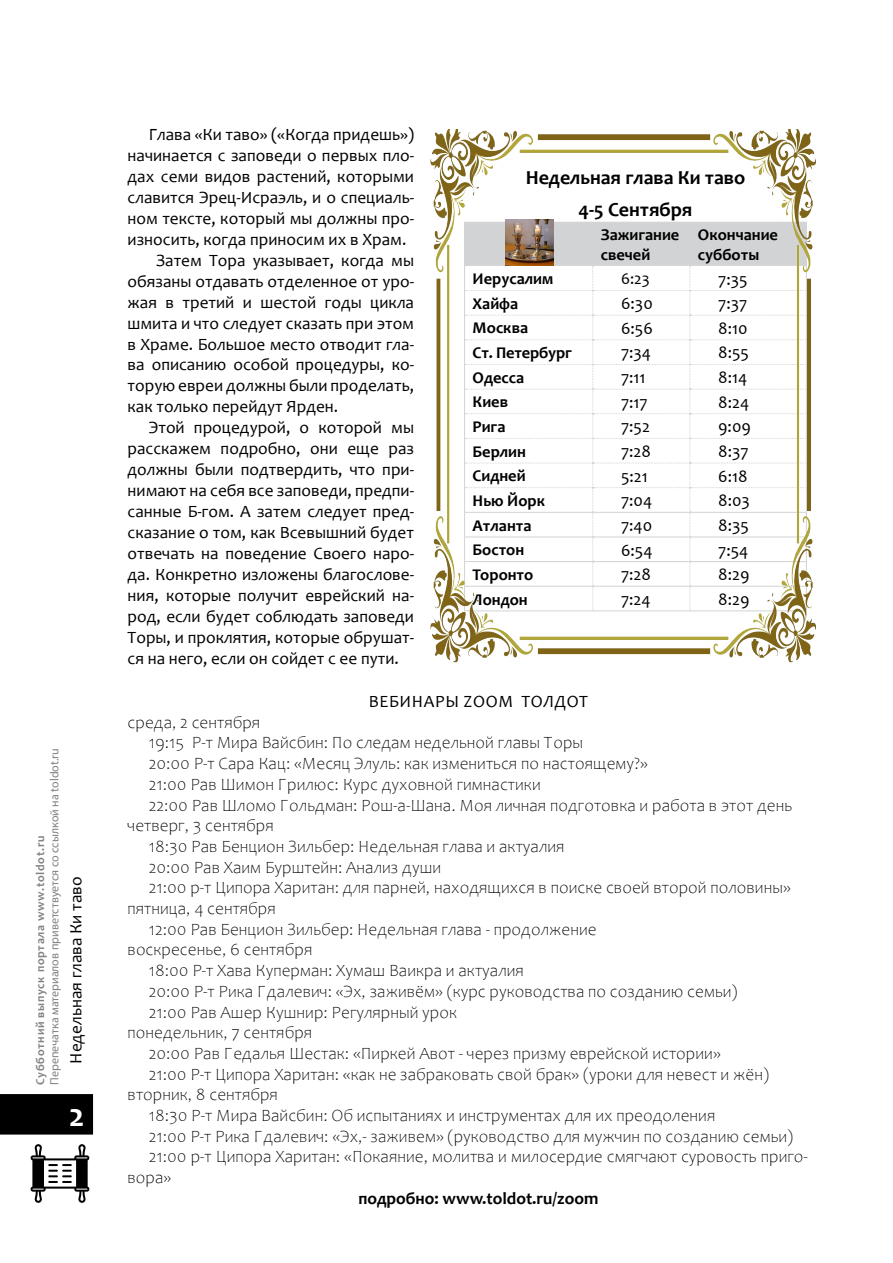
<style>
.page{position:relative;width:893px;height:1263px;background:#fff}
.page>*{position:absolute;margin:0;border:0;box-sizing:border-box;transform-origin:0 0}
.t1{font:700 33px "Candara";color:#fff}
.t2{font:700 19.95px/32.1px "Candara";color:#000;text-align:center}
.t3{font:300 17.25px "Candara";color:#000}
.t4{font:17.25px "Candara";color:#000}
.t5{font:700 17.25px "Candara";color:#000}
.t6{font:17.25px "Candara";letter-spacing:.04em;color:#000}
.t7{font:700 16.35px/19.6px "Candara";color:#000}
.t8{font:16.35px "Candara";color:#000}
.t9{font:12px "Myriad Pro";color:#808285}
.t10{font:700 12px "Candara";letter-spacing:.06em;color:#808285}
</style>
<div class="page">
<div style="left:0;top:1094px;width:93px;height:40px;background:#000"></div>
<svg style="left:31px;top:1144px;width:58px;height:59px"></svg>
<img style="left:430px;top:130px;width:386px;height:532px">
<p class="t9" style="left:47px;top:1085px;width:338px;rotate:-90deg">Перепечатка материалов приветствуется со ссылкой на toldot.ru</p>
<p class="t10" style="left:33px;top:1085px;width:251px;rotate:-90deg">Субботний выпуск портала www.toldot.ru</p>
<p class="t4" style="left:65px;top:1064px;width:189px;rotate:-90deg">Недельная глава Ки таво</p>
<h1 class="t1" style="left:69px;top:1095px;width:17px">2</h1>
<p class="t4" style="left:149px;top:124px;width:267px">Глава «Ки таво» («Когда придешь»)</p>
<p class="t4" style="left:128px;top:145px;width:288px">начинается с заповеди о первых пло-</p>
<p class="t4" style="left:128px;top:166px;width:288px">дах семи видов растений, которыми</p>
<p class="t4" style="left:128px;top:186px;width:288px">славится Эрец-Исраэль, и о специаль-</p>
<p class="t4" style="left:128px;top:207px;width:288px">ном тексте, который мы должны про-</p>
<p class="t4" style="left:128px;top:228px;width:280px">износить, когда приносим их в Храм.</p>
<p class="t4" style="left:156px;top:249px;width:260px">Затем Тора указывает, когда мы</p>
<p class="t4" style="left:128px;top:270px;width:288px">обязаны отдавать отделенное от уро-</p>
<p class="t4" style="left:128px;top:291px;width:288px">жая в третий и шестой годы цикла</p>
<p class="t4" style="left:128px;top:312px;width:288px">шмита и что следует сказать при этом</p>
<p class="t4" style="left:128px;top:333px;width:288px">в Храме. Большое место отводит гла-</p>
<p class="t4" style="left:128px;top:354px;width:288px">ва описанию особой процедуры, ко-</p>
<p class="t4" style="left:128px;top:375px;width:288px">торую евреи должны были проделать,</p>
<p class="t4" style="left:128px;top:396px;width:212px">как только перейдут Ярден.</p>
<p class="t4" style="left:149px;top:417px;width:267px">Этой процедурой, о которой мы</p>
<p class="t4" style="left:128px;top:438px;width:288px">расскажем подробно, они еще раз</p>
<p class="t4" style="left:128px;top:459px;width:288px">должны были подтвердить, что при-</p>
<p class="t4" style="left:128px;top:480px;width:288px">нимают на себя все заповеди, предпи-</p>
<p class="t4" style="left:128px;top:501px;width:288px">санные Б-гом. А затем следует пред-</p>
<p class="t4" style="left:128px;top:522px;width:288px">сказание о том, как Всевышний будет</p>
<p class="t4" style="left:128px;top:542px;width:288px">отвечать на поведение Своего наро-</p>
<p class="t4" style="left:128px;top:563px;width:288px">да. Конкретно изложены благослове-</p>
<p class="t4" style="left:128px;top:584px;width:288px">ния, которые получит еврейский на-</p>
<p class="t4" style="left:128px;top:605px;width:288px">род, если будет соблюдать заповеди</p>
<p class="t4" style="left:128px;top:626px;width:288px">Торы, и проклятия, которые обрушат-</p>
<p class="t4" style="left:128px;top:647px;width:273px">ся на него, если он сойдет с ее пути.</p>
<p class="t6" style="left:369px;top:690px;width:221px">ВЕБИНАРЫ ZOOM ТОЛДОТ</p>
<p class="t3" style="left:128px;top:713px;width:134px">среда, 2 сентября</p>
<p class="t3" style="left:149px;top:733px;width:436px">19:15 Р-т Мира Вайсбин: По следам недельной главы Торы</p>
<p class="t3" style="left:149px;top:754px;width:501px">20:00 Р-т Сара Кац: «Месяц Элуль: как измениться по настоящему?»</p>
<p class="t3" style="left:149px;top:775px;width:393px">21:00 Рав Шимон Грилюс: Курс духовной гимнастики</p>
<p class="t3" style="left:149px;top:795px;width:645px">22:00 Рав Шломо Гольдман: Рош-а-Шана. Моя личная подготовка и работа в этот день</p>
<p class="t3" style="left:128px;top:816px;width:148px">четверг, 3 сентября</p>
<p class="t3" style="left:149px;top:837px;width:417px">18:30 Рав Бенцион Зильбер: Недельная глава и актуалия</p>
<p class="t3" style="left:149px;top:857px;width:294px">20:00 Рав Хаим Бурштейн: Анализ души</p>
<p class="t3" style="left:149px;top:878px;width:643px">21:00 р-т Ципора Харитан: для парней, находящихся в поиске своей второй половины»</p>
<p class="t3" style="left:128px;top:899px;width:150px">пятница, 4 сентября</p>
<p class="t3" style="left:149px;top:920px;width:449px">12:00 Рав Бенцион Зильбер: Недельная глава - продолжение</p>
<p class="t3" style="left:128px;top:940px;width:186px">воскресенье, 6 сентября</p>
<p class="t3" style="left:149px;top:961px;width:377px">18:00 Р-т Хава Куперман: Хумаш Ваикра и актуалия</p>
<p class="t3" style="left:149px;top:982px;width:590px">20:00 Р-т Рика Гдалевич: «Эх, заживём» (курс руководства по созданию семьи)</p>
<p class="t3" style="left:149px;top:1002px;width:310px">21:00 Рав Ашер Кушнир: Регулярный урок</p>
<p class="t3" style="left:128px;top:1023px;width:186px">понедельник, 7 сентября</p>
<p class="t3" style="left:149px;top:1044px;width:574px">20:00 Рав Гедалья Шестак: «Пиркей Авот - через призму еврейской истории»</p>
<p class="t3" style="left:149px;top:1064px;width:622px">21:00 Р-т Ципора Харитан: «как не забраковать свой брак» (уроки для невест и жён)</p>
<p class="t3" style="left:128px;top:1085px;width:152px">вторник, 8 сентября</p>
<p class="t3" style="left:149px;top:1106px;width:568px">18:30 Р-т Мира Вайсбин: Об испытаниях и инструментах для их преодоления</p>
<p class="t3" style="left:149px;top:1127px;width:646px">21:00 Р-т Рика Гдалевич: «Эх,- заживем» (руководство для мужчин по созданию семьи)</p>
<p class="t3" style="left:149px;top:1147px;width:661px">21:00 р-т Ципора Харитан: «Покаяние, молитва и милосердие смягчают суровость приго-</p>
<p class="t3" style="left:128px;top:1168px;width:45px">вора»</p>
<p class="t5" style="left:358px;top:1187px;width:241px">подробно: www.toldot.ru/zoom</p>
<p class="t2" style="left:526px;top:161px;width:221px">Недельная глава Ки таво<br>4-5 Сентября</p>
<p class="t7" style="left:601px;top:225px;width:80px">Зажигание свечей</p>
<p class="t7" style="left:698px;top:225px;width:81px">Окончание субботы</p>
<p class="t7" style="left:473px;top:269px;width:82px">Иерусалим</p>
<p class="t8" style="left:621px;top:269px;width:30px">6:23</p>
<p class="t4" style="left:718px;top:268px;width:31px">7:35</p>
<p class="t7" style="left:473px;top:293px;width:47px">Хайфа</p>
<p class="t4" style="left:621px;top:293px;width:33px">6:30</p>
<p class="t4" style="left:718px;top:293px;width:31px">7:37</p>
<p class="t7" style="left:473px;top:318px;width:57px">Москва</p>
<p class="t4" style="left:621px;top:317px;width:33px">6:56</p>
<p class="t4" style="left:718px;top:317px;width:31px">8:10</p>
<p class="t7" style="left:473px;top:343px;width:101px">Ст. Петербург</p>
<p class="t4" style="left:621px;top:342px;width:32px">7:34</p>
<p class="t4" style="left:718px;top:342px;width:32px">8:55</p>
<p class="t7" style="left:473px;top:367px;width:53px">Одесса</p>
<p class="t4" style="left:621px;top:367px;width:26px">7:11</p>
<p class="t4" style="left:718px;top:367px;width:31px">8:14</p>
<p class="t7" style="left:473px;top:392px;width:37px">Киев</p>
<p class="t4" style="left:621px;top:391px;width:28px">7:17</p>
<p class="t4" style="left:718px;top:391px;width:32px">8:24</p>
<p class="t7" style="left:473px;top:417px;width:34px">Рига</p>
<p class="t4" style="left:621px;top:416px;width:30px">7:52</p>
<p class="t4" style="left:718px;top:416px;width:34px">9:09</p>
<p class="t7" style="left:473px;top:441px;width:55px">Берлин</p>
<p class="t4" style="left:621px;top:440px;width:31px">7:28</p>
<p class="t4" style="left:718px;top:440px;width:32px">8:37</p>
<p class="t7" style="left:473px;top:466px;width:54px">Сидней</p>
<p class="t4" style="left:621px;top:465px;width:28px">5:21</p>
<p class="t4" style="left:718px;top:465px;width:31px">6:18</p>
<p class="t7" style="left:473px;top:491px;width:74px">Нью Йорк</p>
<p class="t4" style="left:621px;top:490px;width:33px">7:04</p>
<p class="t4" style="left:718px;top:490px;width:33px">8:03</p>
<p class="t7" style="left:473px;top:515px;width:60px">Атланта</p>
<p class="t4" style="left:621px;top:514px;width:33px">7:40</p>
<p class="t4" style="left:718px;top:514px;width:32px">8:35</p>
<p class="t7" style="left:473px;top:540px;width:53px">Бостон</p>
<p class="t4" style="left:621px;top:539px;width:33px">6:54</p>
<p class="t4" style="left:718px;top:539px;width:32px">7:54</p>
<p class="t7" style="left:473px;top:564px;width:62px">Торонто</p>
<p class="t4" style="left:621px;top:564px;width:31px">7:28</p>
<p class="t4" style="left:718px;top:564px;width:33px">8:29</p>
<p class="t7" style="left:473px;top:589px;width:57px">Лондон</p>
<p class="t4" style="left:621px;top:588px;width:31px">7:24</p>
<p class="t4" style="left:718px;top:588px;width:33px">8:29</p>
</div>
